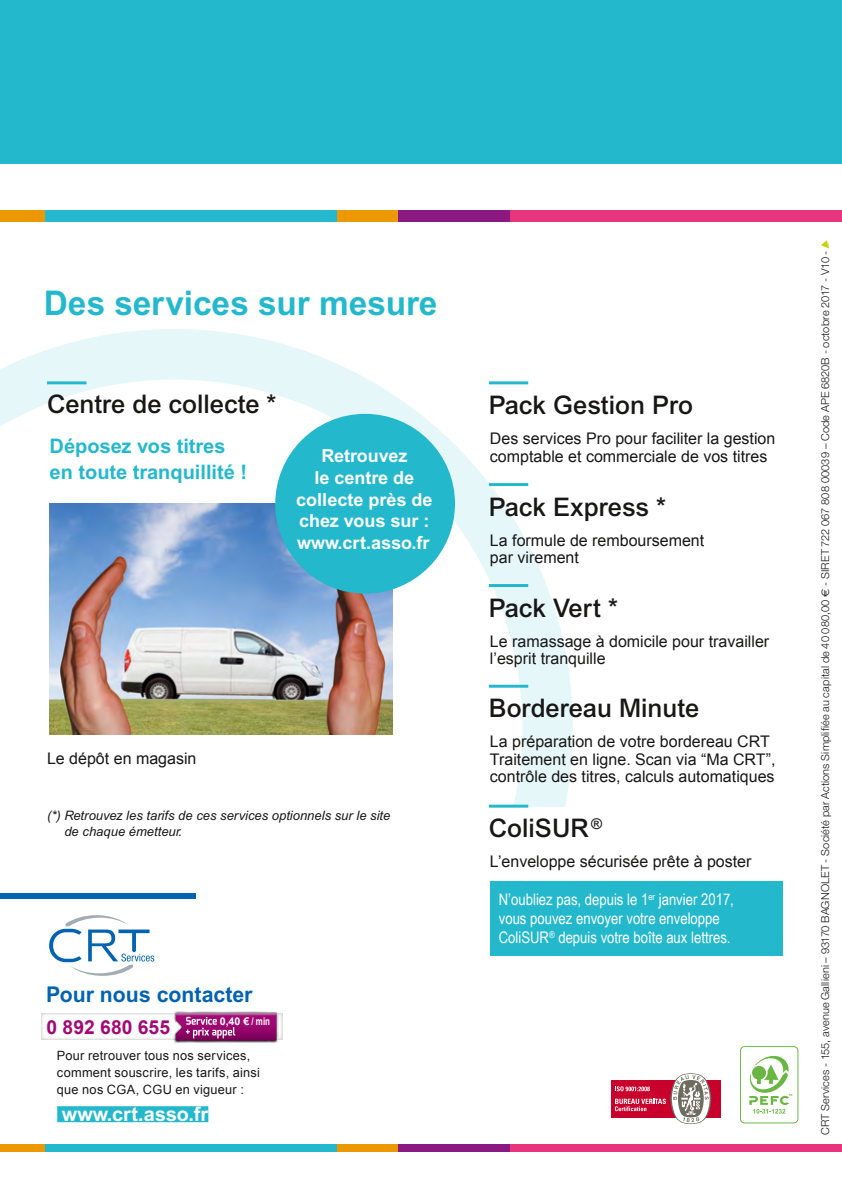
<style>
.page{position:relative;width:842px;height:1191px;background:#fff}
.page>*{position:absolute;margin:0;border:0;box-sizing:border-box;transform-origin:0 0}
.t1{font:700 34px "Arial";color:#24b8cd}
.t2{font:500 25.6px "Arial";color:#181716}
.t3{font:700 21.8px "Arial";color:#0063af}
.t4{font:700 20px/26px "Arial";color:#24b8cd}
.t5{font:700 19.8px "Arial";color:#fff}
.t6{font:700 19.4px "Arial";color:#a20976}
.t7{font:700 18px/21.6px "Arial";color:#fff;text-align:center}
.t8{font:16px/17.6px "Arial";color:#181716}
.t9{font:16px/19.2px "Arial Narrow";color:#fff}
.t10{font:italic 13px/16px "Arial";color:#181716}
.t11{font:12.8px/17px "Arial";letter-spacing:.02em;color:#181716}
.t12{font:300 11px "Helvetica Neue";letter-spacing:.01em;color:#181716}
.t13{font:700 10.6px "Arial";color:#fff}
.s1{font-family:"Euro Sans";font-weight:400}
</style>
<div class="page">
<div style="left:0;top:210px;width:47px;height:11px;background:#ec9800"></div>
<div style="left:47px;top:210px;width:795px;height:11px;background:#e8347d"></div>
<div style="left:45px;top:210px;width:294px;height:11px;background:#24b8cd"></div>
<div style="left:338px;top:210px;width:60px;height:11px;background:#ec9800"></div>
<div style="left:398px;top:210px;width:112px;height:11px;background:#8a1981"></div>
<div style="left:0;top:0;width:842px;height:163px;background:#24b8cd"></div>
<svg style="left:0;top:329px;width:573px;height:478px"></svg>
<div style="left:611px;top:1080px;width:109px;height:37px;background:#c9002b"></div>
<svg style="left:615px;top:1073px;width:96px;height:51px"></svg>
<svg style="left:740px;top:1046px;width:59px;height:78px"></svg>
<svg style="left:41px;top:1013px;width:242px;height:27px"></svg>
<img style="left:173px;top:1011px;width:106px;height:32px">
<svg style="left:176px;top:1013px;width:100px;height:27px;background:#a1287f"></svg>
<div style="left:57px;top:1106px;width:151px;height:16px;background:#24b8cd"></div>
<svg style="left:49px;top:916px;width:105px;height:59px"></svg>
<div style="left:0;top:893px;width:195px;height:6px;background:#0063af"></div>
<img style="left:49px;top:504px;width:343px;height:230px">
<div style="left:275px;top:414px;width:180px;height:179px;background:#24b8cd;border-radius:50%"></div>
<div style="left:47px;top:381px;width:39px;height:3px;border:2px solid #24b8cd"></div>
<div style="left:489px;top:381px;width:39px;height:3px;border:2px solid #24b8cd"></div>
<div style="left:489px;top:483px;width:39px;height:3px;border:2px solid #24b8cd"></div>
<div style="left:489px;top:584px;width:39px;height:3px;border:2px solid #24b8cd"></div>
<div style="left:489px;top:684px;width:39px;height:3px;border:2px solid #24b8cd"></div>
<div style="left:489px;top:804px;width:39px;height:3px;border:2px solid #24b8cd"></div>
<svg style="left:821px;top:240px;width:8px;height:8px"></svg>
<div style="left:0;top:1144px;width:47px;height:8px;background:#ec9800"></div>
<div style="left:47px;top:1144px;width:795px;height:8px;background:#e8347d"></div>
<div style="left:45px;top:1144px;width:294px;height:8px;background:#24b8cd"></div>
<div style="left:338px;top:1144px;width:60px;height:8px;background:#ec9800"></div>
<div style="left:398px;top:1144px;width:112px;height:8px;background:#8a1981"></div>
<div style="left:490px;top:880px;width:293px;height:75px;background:#24b8cd"></div>
<h1 class="t1" style="left:44px;top:283px;width:395px">Des services sur mesure</h1>
<h2 class="t2" style="left:47px;top:389px;width:231px">Centre de collecte *</h2>
<h2 class="t2" style="left:489px;top:390px;width:206px">Pack Gestion Pro</h2>
<p class="t8" style="left:490px;top:429px;width:287px">Des services Pro pour faciliter la gestion comptable et commerciale de vos titres</p>
<h2 class="t2" style="left:489px;top:491px;width:179px">Pack Express *</h2>
<p class="t8" style="left:490px;top:531px;width:216px">La formule de remboursement par virement</p>
<h2 class="t2" style="left:489px;top:592px;width:131px">Pack Vert *</h2>
<p class="t8" style="left:490px;top:632px;width:281px">Le ramassage à domicile pour travailler l’esprit tranquille</p>
<h2 class="t2" style="left:489px;top:693px;width:212px">Bordereau Minute</h2>
<p class="t8" style="left:490px;top:733px;width:287px">La préparation de votre bordereau CRT<br>Traitement en ligne. Scan via “Ma CRT”, contrôle des titres, calculs automatiques</p>
<h2 class="t2" style="left:489px;top:813px;width:115px">ColiSUR <sup>®</sup></h2>
<p class="t8" style="left:490px;top:852px;width:263px">L’enveloppe sécurisée prête à poster</p>
<p class="t4" style="left:50px;top:432px;width:199px">Déposez vos titres en toute tranquillité !</p>
<p class="t7" style="left:296px;top:445px;width:138px">Retrouvez<br>le centre de collecte près de chez vous sur : www.crt.asso.fr</p>
<p class="t8" style="left:47px;top:749px;width:151px">Le dépôt en magasin</p>
<p class="t10" style="left:64px;top:807px;width:327px;text-indent:-17px">(*) Retrouvez les tarifs de ces services optionnels sur le site de chaque émetteur.</p>
<h3 class="t3" style="left:46px;top:981px;width:208px">Pour nous contacter</h3>
<p class="t13" style="left:220px;top:1014px;width:52px">0,40 € / min</p>
<p class="t6" style="left:47px;top:1013px;width:125px">0 892 680 655</p>
<p class="t11" style="left:57px;top:1047px;width:205px">Pour retrouver tous nos services, comment souscrire, les tarifs, ainsi que nos CGA, CGU en vigueur :</p>
<p class="t5" style="left:62px;top:1102px;width:148px">www.crt.asso.fr</p>
<p class="t9" style="left:499px;top:889px;width:237px">N’oubliez pas, depuis le 1<sup>er</sup> janvier 2017, vous pouvez envoyer votre enveloppe<br>ColiSUR<sup>®</sup> depuis votre boîte aux lettres.</p>
<p class="t12" style="left:818px;top:1134px;width:885px;rotate:-90deg">CRT Services - 155, avenue Gallieni – 93170 BAGNOLET - Société par Actions Simplifiée au capital de 40 080,00 <span class="s1">e</span> - SIRET 722 067 808 00039 – Code APE 6820B - octobre 2017 - V10 -</p>
</div>
